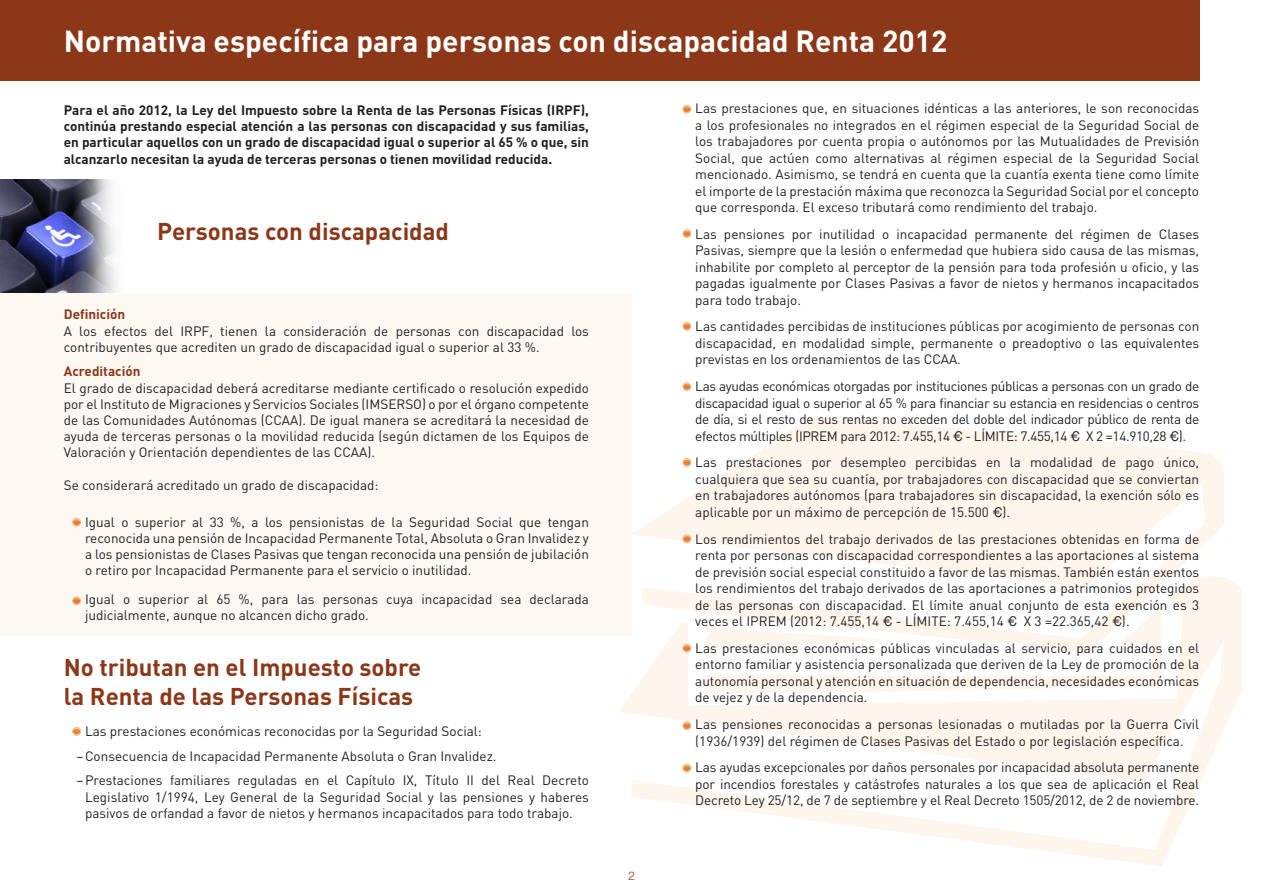
<style>
.page{position:relative;width:1263px;height:893px;background:#fff}
.page>*{position:absolute;margin:0;border:0;box-sizing:border-box;transform-origin:0 0}
.t1{font:700 30px "DIN";color:#fff}
.BODY{font:700 24px/28.8px "DIN";color:#8d3719}
.PAR{font:13.5px/16.5px "DIN";color:#231f20;text-align:justify}
.BODY-2{font:13.5px/16.2px "DIN";color:#231f20}
.BODY-3{font:700 13.5px/16.2px "DIN";color:#231f20;text-align:justify}
.BODY-4{font:700 13.5px "DIN";color:#8d3719}
.vin{font:12px "Helvetica";color:#ad664b}
.s1{font-family:"Helvetica"}
</style>
<div class="page">
<img style="left:0;top:179px;width:117px;height:114px">
<div style="left:0;top:293px;width:631px;height:343px;background:#fef8f2"></div>
<div style="left:0;top:0;width:1199px;height:81px;background:#8d3719"></div>
<svg style="left:619px;top:578px;width:623px;height:288px"></svg>
<svg style="left:700px;top:652px;width:461px;height:42px"></svg>
<svg style="left:631px;top:416px;width:593px;height:236px;fill:#fef5ec"></svg>
<svg style="left:72px;top:518px;width:9px;height:9px"></svg>
<svg style="left:72px;top:596px;width:9px;height:9px"></svg>
<svg style="left:72px;top:727px;width:9px;height:9px"></svg>
<svg style="left:682px;top:105px;width:9px;height:9px"></svg>
<svg style="left:682px;top:229px;width:9px;height:9px"></svg>
<svg style="left:682px;top:322px;width:9px;height:9px"></svg>
<svg style="left:682px;top:382px;width:9px;height:9px"></svg>
<svg style="left:682px;top:458px;width:9px;height:9px"></svg>
<svg style="left:682px;top:534px;width:9px;height:9px"></svg>
<svg style="left:682px;top:644px;width:9px;height:8px"></svg>
<svg style="left:682px;top:721px;width:9px;height:9px"></svg>
<svg style="left:682px;top:764px;width:9px;height:8px"></svg>
<p class="t1" style="left:64px;top:22px;width:885px">Normativa específica para personas con discapacidad Renta 2012</p>
<p class="BODY-3" style="left:64px;top:101px;width:527px">Para el año 2012, la Ley del Impuesto sobre la Renta de las Personas Físicas (IRPF), continúa prestando especial atención a las personas con discapacidad y sus familias, en particular aquellos con un grado de discapacidad igual o superior al 65 % o que, sin alcanzarlo necesitan la ayuda de terceras personas o tienen movilidad reducida.</p>
<p class="BODY" style="left:157px;top:216px;width:293px">Personas con discapacidad</p>
<p class="BODY-4" style="left:64px;top:306px;width:63px">Definición</p>
<p class="BODY-2" style="left:64px;top:322px;width:527px">A los efectos del IRPF, tienen la consideración de personas con discapacidad los contribuyentes que acrediten un grado de discapacidad igual o superior al 33 %.</p>
<p class="BODY-4" style="left:64px;top:363px;width:78px">Acreditación</p>
<p class="BODY-2" style="left:64px;top:379px;width:527px;text-align:justify">El grado de discapacidad deberá acreditarse mediante certificado o resolución expedido por el Instituto de Migraciones y Servicios Sociales (IMSERSO) o por el órgano competente de las Comunidades Autónomas (CCAA). De igual manera se acreditará la necesidad de ayuda de terceras personas o la movilidad reducida (según dictamen de los Equipos de Valoración y Orientación dependientes de las CCAA).</p>
<p class="BODY-2" style="left:64px;top:477px;width:316px">Se considerará acreditado un grado de discapacidad:</p>
<p class="PAR" style="left:85px;top:513px;width:505px">Igual o superior al 33 %, a los pensionistas de la Seguridad Social que tengan reconocida una pensión de Incapacidad Permanente Total, Absoluta o Gran Invalidez y a los pensionistas de Clases Pasivas que tengan reconocida una pensión de jubilación o retiro por Incapacidad Permanente para el servicio o inutilidad.</p>
<p class="PAR" style="left:85px;top:591px;width:505px">Igual o superior al 65 %, para las personas cuya incapacidad sea declarada judicialmente, aunque no alcancen dicho grado.</p>
<p class="BODY" style="left:64px;top:652px;width:359px">No tributan en el Impuesto sobre la Renta de las Personas Físicas</p>
<p class="PAR" style="left:85px;top:723px;width:398px">Las prestaciones económicas reconocidas por la Seguridad Social:</p>
<p class="PAR" style="left:77px;top:747px;width:421px">−Consecuencia de Incapacidad Permanente Absoluta o Gran Invalidez.</p>
<p class="PAR" style="left:85px;top:772px;width:505px;text-indent:-9px">−Prestaciones familiares reguladas en el Capítulo IX, Título II del Real Decreto Legislativo 1/1994, Ley General de la Seguridad Social y las pensiones y haberes pasivos de orfandad a favor de nietos y hermanos incapacitados para todo trabajo.</p>
<p class="vin" style="left:628px;top:867px;width:8px">2</p>
<p class="PAR" style="left:695px;top:100px;width:505px">Las prestaciones que, en situaciones idénticas a las anteriores, le son reconocidas a los profesionales no integrados en el régimen especial de la Seguridad Social de los trabajadores por cuenta propia o autónomos por las Mutualidades de Previsión Social, que actúen como alternativas al régimen especial de la Seguridad Social mencionado. Asimismo, se tendrá en cuenta que la cuantía exenta tiene como límite el importe de la prestación máxima que reconozca la Seguridad Social por el concepto que corresponda. El exceso tributará como rendimiento del trabajo.</p>
<p class="PAR" style="left:695px;top:225px;width:505px">Las pensiones por inutilidad o incapacidad permanente del régimen de Clases Pasivas, siempre que la lesión o enfermedad que hubiera sido causa de las mismas, inhabilite por completo al perceptor de la pensión para toda profesión u oficio, y las pagadas igualmente por Clases Pasivas a favor de nietos y hermanos incapacitados para todo trabajo.</p>
<p class="PAR" style="left:695px;top:318px;width:505px">Las cantidades percibidas de instituciones públicas por acogimiento de personas con discapacidad, en modalidad simple, permanente o preadoptivo o las equivalentes previstas en los ordenamientos de las CCAA.</p>
<p class="PAR" style="left:695px;top:378px;width:505px">Las ayudas económicas otorgadas por instituciones públicas a personas con un grado de discapacidad igual o superior al 65 % para financiar su estancia en residencias o centros de día, si el resto de sus rentas no exceden del doble del indicador público de renta de efectos múltiples (IPREM para 2012: 7.455,14 <span class="s1">€</span> - LÍMITE: 7.455,14 <span class="s1">€</span> X 2 =14.910,28 <span class="s1">€</span>).</p>
<p class="PAR" style="left:695px;top:454px;width:505px">Las prestaciones por desempleo percibidas en la modalidad de pago único, cualquiera que sea su cuantía, por trabajadores con discapacidad que se conviertan en trabajadores autónomos (para trabajadores sin discapacidad, la exención sólo es aplicable por un máximo de percepción de 15.500 <span class="s1">€</span>).</p>
<p class="PAR" style="left:695px;top:530px;width:505px">Los rendimientos del trabajo derivados de las prestaciones obtenidas en forma de renta por personas con discapacidad correspondientes a las aportaciones al sistema de previsión social especial constituido a favor de las mismas. También están exentos los rendimientos del trabajo derivados de las aportaciones a patrimonios protegidos de las personas con discapacidad. El límite anual conjunto de esta exención es 3 veces el IPREM (2012: 7.455,14 <span class="s1">€</span> - LÍMITE: 7.455,14 <span class="s1">€</span> X 3 =22.365,42 <span class="s1">€</span>).</p>
<p class="PAR" style="left:695px;top:639px;width:505px">Las prestaciones económicas públicas vinculadas al servicio, para cuidados en el entorno familiar y asistencia personalizada que deriven de la Ley de promoción de la autonomía personal y atención en situación de dependencia, necesidades económicas de vejez y de la dependencia.</p>
<p class="PAR" style="left:695px;top:716px;width:505px">Las pensiones reconocidas a personas lesionadas o mutiladas por la Guerra Civil (1936/1939) del régimen de Clases Pasivas del Estado o por legislación específica.</p>
<p class="PAR" style="left:695px;top:759px;width:505px">Las ayudas excepcionales por daños personales por incapacidad absoluta permanente</p>
<p class="PAR" style="left:695px;top:775px;width:505px">por incendios forestales y catástrofes naturales a los que sea de aplicación el Real<br>Decreto Ley 25/12, de 7 de septiembre y el Real Decreto 1505/2012, de 2 de noviembre.</p>
</div>
